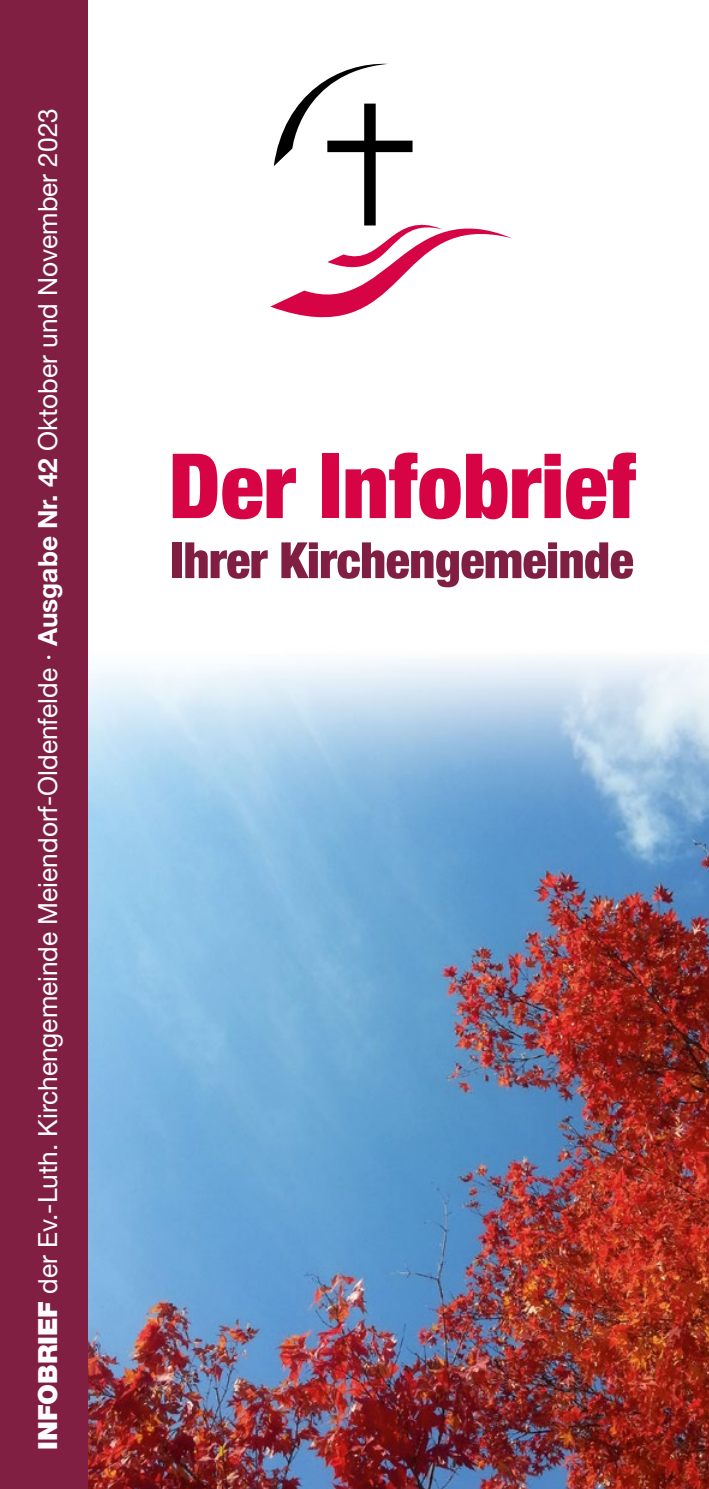
<style>
.page{position:relative;width:709px;height:1489px;background:#fff}
.page>*{position:absolute;margin:0;border:0;box-sizing:border-box;transform-origin:0 0}
.t1{font:900 condensed 90px "Helvetica Neue LT Pro";color:#d60445}
.t2{font:900 condensed 50px "Helvetica Neue LT Pro";letter-spacing:-.01em;color:#811f42}
.t3{font:26.25px "Helvetica Neue LT Pro";color:#fff}
.s1{font-weight:900}
.s2{font-weight:700}
</style>
<div class="page">
<img style="left:88px;top:658px;width:621px;height:830px">
<div style="left:0;top:0;width:88px;height:1488px;background:#811f42"></div>
<svg style="left:270px;top:63px;width:242px;height:255px"></svg>
<p class="t3" style="left:32px;top:1449px;width:1343px;rotate:-90deg"><span class="s1">INFOBRIEF</span> der Ev.-Luth. Kirchengemeinde Meiendorf-Oldenfelde · <span class="s2">Ausgabe Nr. 42</span> Oktober und November 2023</p>
<h1 class="t1" style="left:169px;top:432px;width:468px">Der Infobrief</h1>
<h2 class="t2" style="left:171px;top:530px;width:464px">Ihrer Kirchengemeinde</h2>
</div>
